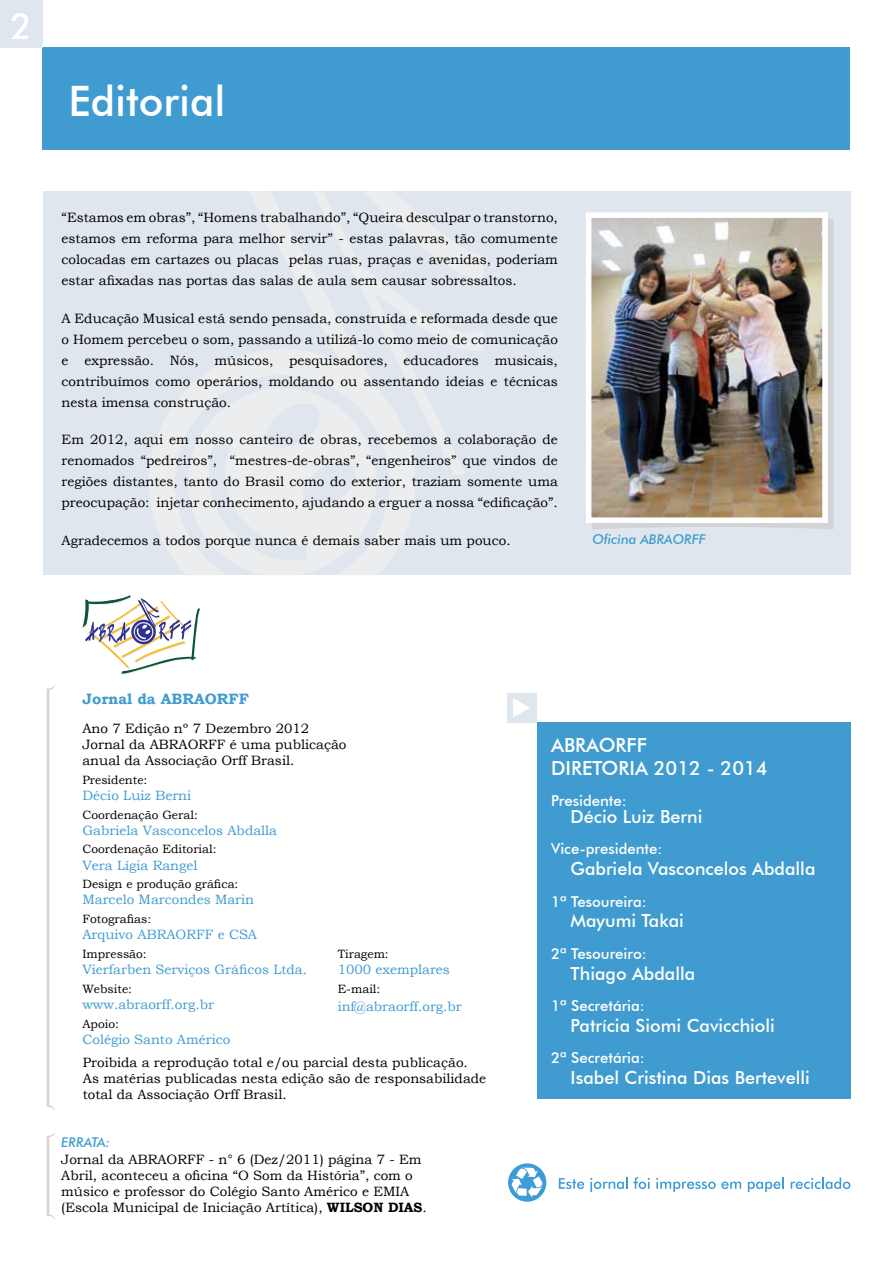
<style>
.page{position:relative;width:893px;height:1263px;background:#fff}
.page>*{position:absolute;margin:0;border:0;box-sizing:border-box;transform-origin:0 0}
.t1{font:500 42px "Futura BT";color:#fff}
.t2{font:500 36px "Futura BT";color:#fff}
.t3{font:500 19.5px/23.4px "Futura BT";color:#fff}
.t4{font:500 18px "Futura BT";color:#fff}
.t5{font:500 15px "Futura BT";color:#fff}
.t6{font:700 15px "Bookman Old Style";color:#409cd0}
.t7{font:13.5px/21px "Bookman Old Style";color:#000}
.t8{font:13.5px "Bookman Old Style";color:#409cd0}
.t9{font:italic 500 13.5px "Futura BT";color:#409cd0}
.t10{font:12px "Bookman Old Style";color:#000}
.s1{font-weight:700}
</style>
<div class="page">
<div style="left:43px;top:47px;width:807px;height:102px;background:#409cd0"></div>
<div style="left:0;top:0;width:43px;height:47px;background:#dfe6ed"></div>
<svg style="left:47px;top:685px;width:8px;height:426px"></svg>
<svg style="left:47px;top:1132px;width:8px;height:88px"></svg>
<svg style="left:508px;top:1163px;width:38px;height:39px"></svg>
<svg style="left:509px;top:1167px;width:35px;height:33px"></svg>
<svg style="left:559px;top:1178px;width:25px;height:11px"></svg>
<svg style="left:590px;top:1177px;width:60px;height:15px"></svg>
<svg style="left:656px;top:1178px;width:85px;height:14px"></svg>
<svg style="left:748px;top:1177px;width:36px;height:15px"></svg>
<svg style="left:791px;top:1177px;width:59px;height:12px"></svg>
<div style="left:43px;top:192px;width:808px;height:383px;background:#dfe6ed"></div>
<svg style="left:415px;top:191px;width:69px;height:284px"></svg>
<svg style="left:149px;top:191px;width:266px;height:384px"></svg>
<div style="left:537px;top:723px;width:313px;height:376px;background:#409cd0"></div>
<div style="left:507px;top:693px;width:30px;height:30px;background:#dfe6ed"></div>
<svg style="left:513px;top:698px;width:17px;height:19px"></svg>
<svg style="left:82px;top:595px;width:118px;height:79px"></svg>
<svg style="left:592px;top:219px;width:241px;height:310px;background:#d2d5d6"></svg>
<img style="left:593px;top:219px;width:228px;height:297px">
<div style="left:586px;top:212px;width:242px;height:311px;border:6px solid #fff"></div>
<h2 class="t2" style="left:10px;top:4px;width:23px">2</h2>
<h1 class="t1" style="left:68px;top:75px;width:159px">Editorial</h1>
<p class="t7" style="left:62px;top:207px;width:498px;text-align:justify">“Estamos em obras”, “Homens trabalhando”, “Queira desculpar o transtorno, estamos em reforma para melhor servir” - estas palavras, tão comumente colocadas em cartazes ou placas pelas ruas, praças e avenidas, poderiam estar afixadas nas portas das salas de aula sem causar sobressaltos.</p>
<p class="t7" style="left:62px;top:307px;width:498px;text-align:justify">A Educação Musical está sendo pensada, construída e reformada desde que o Homem percebeu o som, passando a utilizá-lo como meio de comunicação e expressão. Nós, músicos, pesquisadores, educadores musicais, contribuímos como operários, moldando ou assentando ideias e técnicas nesta imensa construção.</p>
<p class="t7" style="left:62px;top:429px;width:498px;text-align:justify">Em 2012, aqui em nosso canteiro de obras, recebemos a colaboração de renomados “pedreiros”, “mestres-de-obras”, “engenheiros” que vindos de regiões distantes, tanto do Brasil como do exterior, traziam somente uma preocupação: injetar conhecimento, ajudando a erguer a nossa “edificação”.</p>
<p class="t7" style="left:62px;top:530px;width:451px">Agradecemos a todos porque nunca é demais saber mais um pouco.</p>
<p class="t9" style="left:592px;top:531px;width:115px">Oficina ABRAORFF</p>
<p class="t6" style="left:82px;top:689px;width:168px">Jornal da ABRAORFF</p>
<p class="t7" style="left:82px;top:720px;width:266px;line-height:16.2px">Ano 7 Edição nº 7 Dezembro 2012<br>Jornal da ABRAORFF é uma publicação anual da Associação Orff Brasil.</p>
<p class="t10" style="left:82px;top:772px;width:67px">Presidente:</p>
<p class="t8" style="left:82px;top:787px;width:110px">Décio Luiz Berni</p>
<p class="t10" style="left:82px;top:807px;width:117px">Coordenação Geral:</p>
<p class="t8" style="left:82px;top:822px;width:196px">Gabriela Vasconcelos Abdalla</p>
<p class="t10" style="left:82px;top:842px;width:136px">Coordenação Editorial:</p>
<p class="t8" style="left:82px;top:857px;width:117px">Vera Lígia Rangel</p>
<p class="t10" style="left:82px;top:877px;width:157px">Design e produção gráfica:</p>
<p class="t8" style="left:82px;top:892px;width:173px">Marcelo Marcondes Marin</p>
<p class="t10" style="left:82px;top:912px;width:70px">Fotografias:</p>
<p class="t8" style="left:82px;top:926px;width:176px">Arquivo ABRAORFF e CSA</p>
<p class="t10" style="left:82px;top:947px;width:66px">Impressão:</p>
<p class="t8" style="left:82px;top:961px;width:226px">Vierfarben Serviços Gráficos Ltda.</p>
<p class="t10" style="left:82px;top:981px;width:51px">Website:</p>
<p class="t8" style="left:82px;top:996px;width:133px">www.abraorff.org.br</p>
<p class="t10" style="left:82px;top:1016px;width:38px">Apoio:</p>
<p class="t8" style="left:82px;top:1031px;width:149px">Colégio Santo Américo</p>
<p class="t7" style="left:83px;top:1054px;width:405px;line-height:16.2px">Proibida a reprodução total e/ou parcial desta publicação.<br>As matérias publicadas nesta edição são de responsabilidade total da Associação Orff Brasil.</p>
<p class="t10" style="left:338px;top:947px;width:53px">Tiragem:</p>
<p class="t8" style="left:338px;top:962px;width:114px">1000 exemplares</p>
<p class="t10" style="left:338px;top:982px;width:44px">E-mail:</p>
<p class="t8" style="left:338px;top:998px;width:126px">inf@abraorff.org.br</p>
<p class="t9" style="left:61px;top:1134px;width:50px">ERRATA:</p>
<p class="t7" style="left:61px;top:1151px;width:367px;line-height:16.2px">Jornal da ABRAORFF - n° 6 (Dez/2011) página 7 - Em Abril, aconteceu a oficina “O Som da História”, com o músico e professor do Colégio Santo Américo e EMIA (Escola Municipal de Iniciação Artítica), <span class="s1">WILSON DIAS</span>.</p>
<h3 class="t3" style="left:551px;top:733px;width:218px">ABRAORFF<br>DIRETORIA 2012 - 2014</h3>
<p class="t5" style="left:551px;top:792px;width:77px">Presidente:</p>
<h3 class="t4" style="left:571px;top:805px;width:133px">Décio Luiz Berni</h3>
<p class="t5" style="left:551px;top:840px;width:113px">Vice-presidente:</p>
<h3 class="t4" style="left:571px;top:858px;width:246px">Gabriela Vasconcelos Abdalla</h3>
<p class="t5" style="left:551px;top:892px;width:97px">1ª Tesoureira:</p>
<h3 class="t4" style="left:571px;top:910px;width:115px">Mayumi Takai</h3>
<p class="t5" style="left:551px;top:944px;width:97px">2ª Tesoureiro:</p>
<h3 class="t4" style="left:571px;top:962px;width:126px">Thiago Abdalla</h3>
<p class="t5" style="left:551px;top:997px;width:95px">1ª Secretária:</p>
<h3 class="t4" style="left:571px;top:1014px;width:206px">Patrícia Siomi Cavicchioli</h3>
<p class="t5" style="left:551px;top:1049px;width:95px">2ª Secretária:</p>
<h3 class="t4" style="left:571px;top:1067px;width:241px">Isabel Cristina Dias Bertevelli</h3>
</div>
